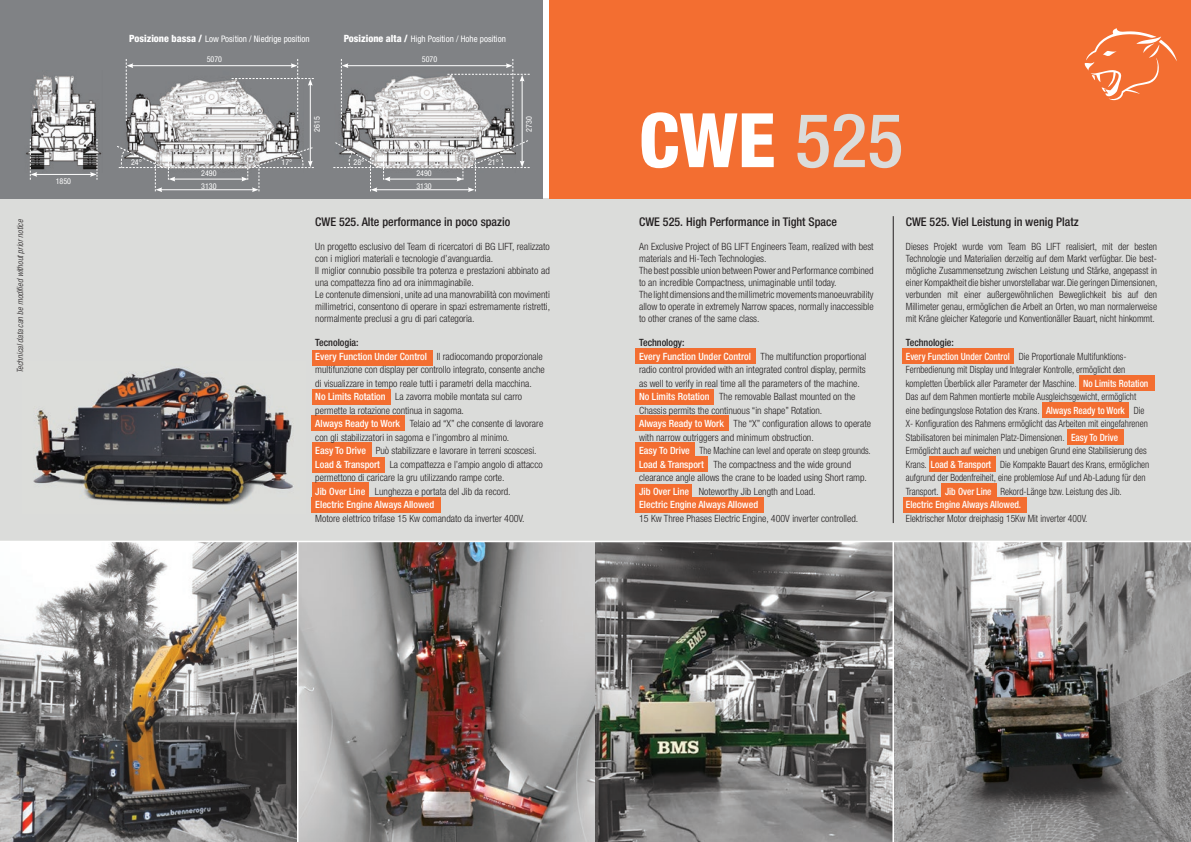
<style>
.page{position:relative;width:1191px;height:842px;background:#fff}
.page>*{position:absolute;margin:0;border:0;box-sizing:border-box;transform-origin:0 0}
.t1{font:800 condensed 75.2px "Helvetica Neue LT Pro";color:#fff}
.t2{font:500 condensed 12px "Helvetica Neue LT Pro";color:#231f20}
.t3{font:300 condensed 10px/13.5px "Helvetica Neue LT Pro";color:#231f20}
.t4{font:300 condensed 10px/13.5px "Helvetica Neue LT Pro";color:#231f20;scale:.93 1}
.t5{font:300 condensed 10px/12px "Helvetica Neue LT Pro";color:#231f20;text-align:justify;scale:.96 1}
.t6{font:300 condensed 10px "Helvetica Neue LT Pro";color:#231f20;scale:.95 1}
.t7{font:condensed 9px "Helvetica Neue LT Pro";color:#fff}
.t8{font:italic 300 condensed 8.5px "Helvetica Neue LT Pro";color:#231f20}
.t9{font:condensed 8px/12.2px "Helvetica Neue LT Pro";color:#fff}
.s1{font-weight:800;font-size:10px}
.s2{font-weight:500}
.s3{font-weight:500;color:#fff}
.s4{font-weight:500;color:#dbdcda}
</style>
<div class="page">
<div style="left:0;top:198px;width:1191px;height:343px;background:#dbdcda"></div>
<div style="left:635px;top:348px;width:120px;height:15px;background:#f36e31"></div>
<div style="left:635px;top:389px;width:78px;height:15px;background:#f36e31"></div>
<div style="left:635px;top:416px;width:93px;height:15px;background:#f36e31"></div>
<div style="left:635px;top:443px;width:60px;height:15px;background:#f36e31"></div>
<div style="left:635px;top:457px;width:73px;height:15px;background:#f36e31"></div>
<div style="left:635px;top:484px;width:56px;height:15px;background:#f36e31"></div>
<div style="left:635px;top:497px;width:129px;height:16px;background:#f36e31"></div>
<div style="left:0;top:0;width:543px;height:198px;background:#808285"></div>
<img style="left:340px;top:70px;width:175px;height:70px">
<img style="left:33px;top:368px;width:260px;height:137px">
<hr style="left:893px;top:216px;width:1px;height:307px;background:#231f20">
<div style="left:549px;top:0;width:642px;height:198px;background:#f36e31"></div>
<img style="left:0;top:542px;width:1191px;height:300px">
<hr style="left:892px;top:541px;width:2px;height:301px;background:#fff">
<hr style="left:297px;top:541px;width:1px;height:301px;background:#fff">
<img style="left:26px;top:75px;width:76px;height:97px">
<hr style="left:36px;top:174px;width:56px;height:1px;background:#fff">
<svg style="left:30px;top:139px;width:7px;height:41px"></svg>
<svg style="left:90px;top:139px;width:8px;height:41px"></svg>
<svg style="left:1084px;top:28px;width:92px;height:72px"></svg>
<div style="left:902px;top:348px;width:112px;height:15px;background:#f36e31"></div>
<div style="left:1079px;top:376px;width:76px;height:15px;background:#f36e31"></div>
<div style="left:1042px;top:403px;width:86px;height:15px;background:#f36e31"></div>
<div style="left:1067px;top:429px;width:56px;height:15px;background:#f36e31"></div>
<div style="left:928px;top:457px;width:67px;height:15px;background:#f36e31"></div>
<div style="left:941px;top:484px;width:55px;height:15px;background:#f36e31"></div>
<div style="left:312px;top:351px;width:120px;height:15px;background:#f36e31"></div>
<div style="left:312px;top:389px;width:78px;height:15px;background:#f36e31"></div>
<div style="left:312px;top:416px;width:93px;height:15px;background:#f36e31"></div>
<div style="left:312px;top:442px;width:59px;height:16px;background:#f36e31"></div>
<div style="left:312px;top:457px;width:72px;height:15px;background:#f36e31"></div>
<div style="left:312px;top:483px;width:56px;height:15px;background:#f36e31"></div>
<hr style="left:522px;top:80px;width:1px;height:82px;background:#fff">
<hr style="left:347px;top:65px;width:160px;height:1px;background:#fff">
<svg style="left:341px;top:59px;width:7px;height:62px"></svg>
<svg style="left:447px;top:59px;width:83px;height:62px"></svg>
<svg style="left:333px;top:140px;width:197px;height:52px"></svg>
<img style="left:125px;top:70px;width:175px;height:75px">
<hr style="left:310px;top:84px;width:1px;height:78px;background:#fff">
<svg style="left:117px;top:145px;width:197px;height:47px"></svg>
<hr style="left:132px;top:65px;width:160px;height:1px;background:#fff">
<svg style="left:126px;top:59px;width:7px;height:62px"></svg>
<svg style="left:232px;top:59px;width:82px;height:62px"></svg>
<div style="left:312px;top:497px;width:129px;height:16px;background:#f36e31"></div>
<div style="left:903px;top:497px;width:123px;height:16px;background:#f36e31"></div>
<p class="t9" style="left:56px;top:175px;width:17px">1850</p>
<p class="t7" style="left:129px;top:34px;width:182px"><span class="s1">Posizione bassa /</span> Low Position / Niedrige position</p>
<p class="t7" style="left:344px;top:34px;width:164px"><span class="s1">Posizione alta /</span> High Position / Hohe position</p>
<p class="t9" style="left:207px;top:53px;width:17px">5070</p>
<p class="t9" style="left:422px;top:53px;width:17px">5070</p>
<p class="t9" style="left:311px;top:132px;width:17px;rotate:-90deg">2615</p>
<p class="t9" style="left:523px;top:132px;width:17px;rotate:-90deg">2730</p>
<p class="t9" style="left:131px;top:156px;width:12px">24°</p>
<p class="t9" style="left:281px;top:156px;width:12px">17°</p>
<p class="t9" style="left:201px;top:167px;width:17px">2490<br>3130</p>
<p class="t9" style="left:353px;top:156px;width:12px">28°</p>
<p class="t9" style="left:416px;top:167px;width:17px">2490<br>3130</p>
<p class="t9" style="left:488px;top:156px;width:12px">21°</p>
<p class="t8" style="left:15px;top:373px;width:155px;rotate:-90deg">Technical data can be modified without prior notice</p>
<p class="t2" style="left:315px;top:215px;width:196px">CWE 525. Alte performance in poco spazio</p>
<p class="t3" style="left:315px;top:240px;width:236px;line-height:12px">Un progetto esclusivo del Team di ricercatori di BG LIFT, realizzato con i migliori materiali e tecnologie d’avanguardia.<br>Il miglior connubio possibile tra potenza e prestazioni abbinato ad una compattezza fino ad ora inimmaginabile.<br>Le contenute dimensioni, unite ad una manovrabilità con movimenti millimetrici, consentono di operare in spazi estremamente ristretti, normalmente preclusi a gru di pari categoria.</p>
<p class="t3" style="left:315px;top:336px;width:231px"><span class="s2">Tecnologia:<br></span><span class="s3">Every Function Under Control</span> Il radiocomando proporzionale multifunzione con display per controllo integrato, consente anche di visualizzare in tempo reale tutti i parametri della macchina.<br><span class="s3">No Limits Rotation</span> La zavorra mobile montata sul carro permette la rotazione continua in sagoma.<br><span class="s3">Always Ready to Work</span> Telaio ad “X” che consente di lavorare con gli stabilizzatori in sagoma e l’ingombro al minimo.<br><span class="s3">Easy To Drive</span> Può stabilizzare e lavorare in terreni scoscesi.<br><span class="s3">Load &amp; Transport</span> La compattezza e l’ampio angolo di attacco permettono di caricare la gru utilizzando rampe corte.<br><span class="s3">Jib Over Line</span> Lunghezza e portata del Jib da record.<br><span class="s3">Electric Engine Always Allowed</span></p>
<p class="t3" style="left:315px;top:511px;width:211px">Motore elettrico trifase 15 Kw comandato da inverter 400V.</p>
<h1 class="t1" style="left:639px;top:94px;width:266px">CWE <span class="s4">525</span></h1>
<p class="t2" style="left:639px;top:215px;width:199px">CWE 525. High Performance in Tight Space</p>
<p class="t3" style="left:639px;top:240px;width:236px;line-height:12px">An Exclusive Project of BG LIFT Engineers Team, realized with best materials and Hi-Tech Technologies.<br>The best possible union between Power and Performance combined to an incredible Compactness, unimaginable until today.<br>The light dimensions and the millimetric movements manoeuvrability allow to operate in extremely Narrow spaces, normally inaccessible to other cranes of the same class.</p>
<p class="t3" style="left:639px;top:336px;width:233px"><span class="s2">Technology:<br></span><span class="s3">Every Function Under Control</span> The multifunction proportional radio control provided with an integrated control display, permits as well to verify in real time all the parameters of the machine.<br><span class="s3">No Limits Rotation</span> The removable Ballast mounted on the Chassis permits the continuous “in shape” Rotation.<br><span class="s3">Always Ready to Work</span> The “X” configuration allows to operate with narrow outriggers and minimum obstruction.<br><span class="s3">Easy To Drive</span> The Machine can level and operate on steep grounds.<br><span class="s3">Load &amp; Transport</span> The compactness and the wide ground clearance angle allows the crane to be loaded using Short ramp.<br><span class="s3">Jib Over Line</span> Noteworthy Jib Length and Load.<br><span class="s3">Electric Engine Always Allowed</span></p>
<p class="t3" style="left:639px;top:511px;width:220px">15 Kw Three Phases Electric Engine, 400V inverter controlled.</p>
<p class="t2" style="left:906px;top:215px;width:174px">CWE 525. Viel Leistung in wenig Platz</p>
<p class="t5" style="left:906px;top:240px;width:263px">Dieses Projekt wurde vom Team BG LIFT realisiert, mit der besten Technologie und Materialien derzeitig auf dem Markt verfügbar. Die best&shy;mögliche Zusammensetzung zwischen Leistung und Stärke, angepasst in einer Kompaktheit die bisher unvorstellabar war. Die geringen Dimensionen, verbunden mit einer außergewöhnlichen Beweglichkeit bis auf den Millimeter genau, ermöglichen die Arbeit an Orten, wo man normalerweise mit Kräne gleicher Kategorie und Konventionäller Bauart, nicht hinkommt.</p>
<p class="t4" style="left:906px;top:336px;width:263px"><span class="s2">Technologie:<br></span><span class="s3">Every Function Under Control</span> Die Proportionale Multifunktions-Fernbedienung mit Display und Integraler Kontrolle, ermöglicht den kompletten Überblick aller Parameter der Maschine. <span class="s3">No Limits Rotation </span>Das auf dem Rahmen montierte mobile Ausgleichsgewicht, ermöglicht eine bedingungslose Rotation des Krans. <span class="s3">Always Ready to Work</span> Die X- Konfiguration des Rahmens ermöglicht das Arbeiten mit eingefahrenen Stabilisatoren bei minimalen Platz-Dimensionen. <span class="s3">Easy To Drive </span>Ermöglicht auch auf weichen und unebigen Grund eine Stabilisierung des Krans. <span class="s3">Load &amp; Transport</span> Die Kompakte Bauart des Krans, ermöglichen aufgrund der Bodenfreiheit, eine problemlose Auf und Ab-Ladung für den Transport. <span class="s3">Jib Over Line</span> Rekord-Länge bzw. Leistung des Jib.<br><span class="s3">Electric Engine Always Allowed.</span></p>
<p class="t6" style="left:906px;top:512px;width:193px">Elektrischer Motor dreiphasig 15Kw Mit inverter 400V.</p>
</div>
